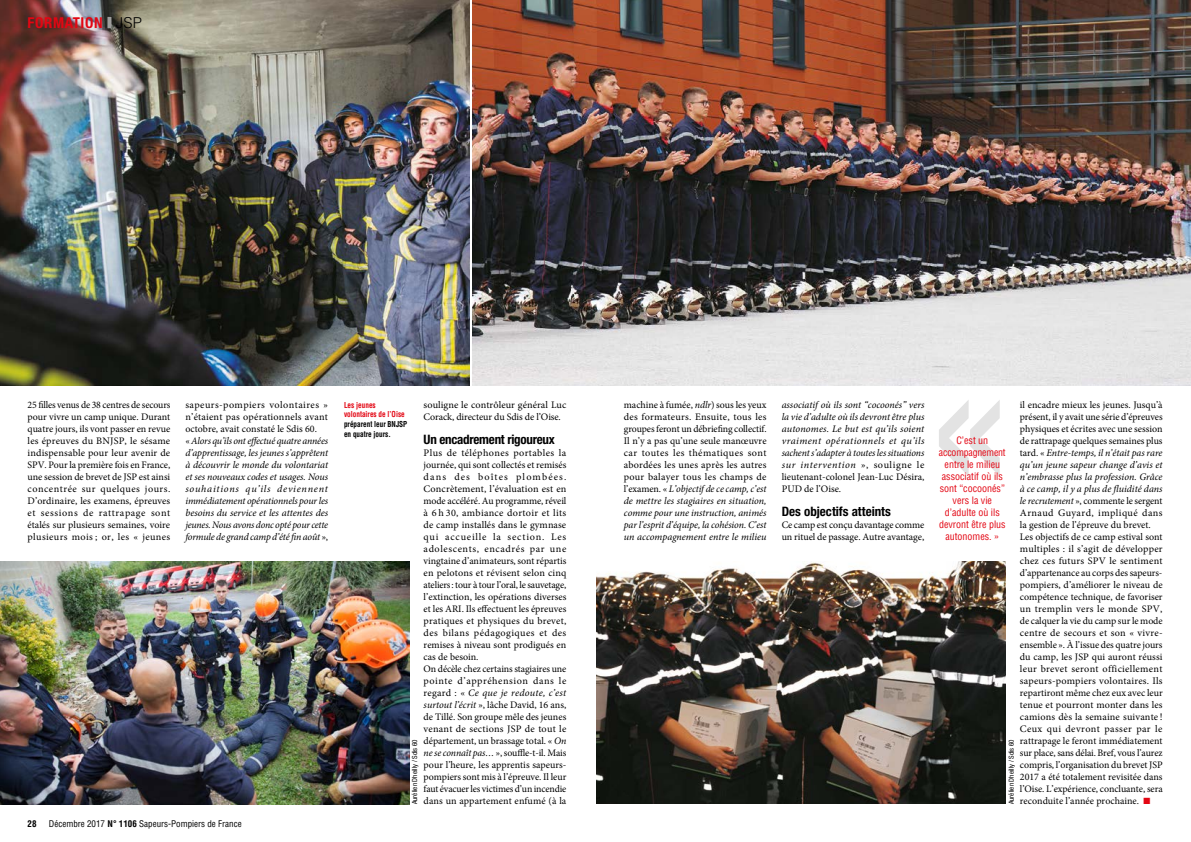
<style>
.page{position:relative;width:1191px;height:842px;background:#fff}
.page>*{position:absolute;margin:0;border:0;box-sizing:border-box;transform-origin:0 0}
.t1{font:700 condensed 15px "Helvetica Neue";letter-spacing:.04em;color:#e30613}
.t2{font:700 condensed 13px "Helvetica Neue";letter-spacing:-.02em;color:#000}
.t3{font:700 condensed 13px "Helvetica Neue";color:#000}
.t4{font:10px/12px "Minion Pro";color:#000}
.t5{font:italic 10px/12px "Minion Pro";letter-spacing:-.01em;color:#000}
.t6{font:condensed 10px/12px "Helvetica";color:#e30613;text-align:center}
.t7{font:condensed 9px "Helvetica";color:#000}
.t8{font:700 condensed 9px "Helvetica";color:#000}
.t9{font:700 condensed 8px/9.6px "Helvetica";color:#000;scale:.9 1}
.t10{font:700 condensed 8px/9.6px "Helvetica";color:#e30613;scale:.9 1}
.t11{font:condensed 7px "Helvetica Neue";color:#000}
.s1{font-family:"Helvetica";font-weight:300;font-stretch:normal;color:#000}
.s2{font-style:italic}
.s3{font-style:normal}
.s4{color:#e30613}
.s5{font-weight:700}
</style>
<div class="page">
<img style="left:596px;top:561px;width:410px;height:243px">
<img style="left:472px;top:0;width:719px;height:386px">
<img style="left:0;top:0;width:469px;height:386px">
<svg style="left:107px;top:17px;width:4px;height:11px"></svg>
<img style="left:0;top:561px;width:410px;height:243px">
<h1 class="t1" style="left:28px;top:14px;width:116px">FORMATION <span class="s1">JSP</span></h1>
<p class="t4" style="left:624px;top:399px;width:144px;text-align:justify">machine à fumée, <span class="s2">ndlr</span>) sous les yeux des formateurs. Ensuite, tous les groupes feront un débriefing collectif.<br>Il n’y a pas qu’une seule manœuvre car toutes les thématiques sont abordées les unes après les autres pour balayer tous les champs de l’examen. « <span class="s2">L’objectif de ce camp, c’est de mettre les stagiaires en situation, comme pour une instruction, animés par l’esprit d’équipe, la cohésion. C’est un accompagnement entre le milieu</span></p>
<p class="t5" style="left:781px;top:399px;width:144px;text-align:justify">associatif où ils sont “cocoonés” vers la vie d’adulte où ils devront être plus autonomes. Le but est qu’ils soient vraiment opérationnels et qu’ils sachent s’adapter à toutes les situations sur intervention <span class="s3">», souligne le lieutenant-colonel Jean-Luc Désira, PUD de l’Oise.</span></p>
<p class="t4" style="left:28px;top:399px;width:144px;text-align:justify">25 filles venus de 38 centres de secours pour vivre un camp unique. Durant quatre jours, ils vont passer en revue les épreuves du BNJSP, le sésame indispensable pour leur avenir de SPV. Pour la première fois en France, une session de brevet de JSP est ainsi concentrée sur quelques jours.<br>D’ordinaire, les examens, épreuves et sessions de rattrapage sont étalés sur plusieurs semaines, voire plusieurs mois ; or, les « jeunes</p>
<p class="t5" style="left:185px;top:399px;width:144px"><span class="s3">sapeurs-pompiers volontaires » n’étaient pas opérationnels avant octobre, avait constaté le Sdis 60.<br>«</span> Alors qu’ils ont effectué quatre années d’apprentissage, les jeunes s’apprêtent à découvrir le monde du volontariat et ses nouveaux codes et usages. Nous souhaitions qu’ils deviennent immédiatement opérationnels pour les besoins du service et les attentes des jeunes. Nous avons donc opté pour cette formule de grand camp d’été fin août <span class="s3">»,</span></p>
<p class="t4" style="left:423px;top:399px;width:144px">souligne le contrôleur général Luc<br>Corack, directeur du Sdis de l’Oise.</p>
<p class="t4" style="left:1020px;top:399px;width:144px">il encadre mieux les jeunes. Jusqu’à présent, il y avait une série d’épreuves physiques et écrites avec une session de rattrapage quelques semaines plus tard. « <span class="s2">Entre-temps, il n’était pas rare qu’un jeune sapeur change d’avis et n’embrasse plus la profession. Grâce à ce camp, il y a plus de fluidité dans le recrutement</span> », commente le sergent Arnaud Guyard, impliqué dans la gestion de l’épreuve du brevet.<br>Les objectifs de ce camp estival sont multiples : il s’agit de développer chez ces futurs SPV le sentiment d’appartenance au corps des sapeurs&shy;pompiers, d’améliorer le niveau de compétence technique, de favoriser un tremplin vers le monde SPV, de calquer la vie du camp sur le mode centre de secours et son « vivre&shy;ensemble ». À l’issue des quatre jours du camp, les JSP qui auront réussi leur brevet seront officiellement sapeurs-pompiers volontaires. Ils repartiront même chez eux avec leur tenue et pourront monter dans les camions dès la semaine suivante !<br>Ceux qui devront passer par le rattrapage le feront immédiatement sur place, sans délai. Bref, vous l’aurez compris, l’organisation du brevet JSP 2017 a été totalement revisitée dans l’Oise. L’expérience, concluante, sera reconduite l’année prochaine. <span class="s4">■</span></p>
<p class="t10" style="left:344px;top:400px;width:69px">Les jeunes volontaires de l’Oise</p>
<p class="t9" style="left:344px;top:419px;width:72px">préparent leur BNJSP en quatre jours.</p>
<h2 class="t2" style="left:423px;top:432px;width:133px">Un encadrement rigoureux</h2>
<p class="t4" style="left:423px;top:447px;width:144px">Plus de téléphones portables la journée, qui sont collectés et remisés dans des boîtes plombées.<br>Concrètement, l’évaluation est en mode accéléré. Au programme, réveil à 6 h 30, ambiance dortoir et lits de camp installés dans le gymnase qui accueille la section. Les adolescents, encadrés par une vingtaine d’animateurs, sont répartis en pelotons et révisent selon cinq ateliers: tour à tour l’oral, le sauvetage, l’extinction, les opérations diverses et les ARI. Ils effectuent les épreuves pratiques et physiques du brevet, des bilans pédagogiques et des remises à niveau sont prodigués en cas de besoin.<br>On décèle chez certains stagiaires une pointe d’appréhension dans le regard : « <span class="s2">Ce que je redoute, c’est surtout l’écrit</span> », lâche David, 16 ans, de Tillé. Son groupe mêle des jeunes venant de sections JSP de tout le département, un brassage total. « <span class="s2">On ne se connaît pas…</span> », souffle-t-il. Mais pour l’heure, les apprentis sapeurs&shy;pompiers sont mis à l’épreuve. Il leur faut évacuer les victimes d’un incendie dans un appartement enfumé (à la</p>
<p class="t6" style="left:939px;top:434px;width:68px">C’est un accompagnement entre le milieu associatif où ils sont “cocoonés” vers la vie d’adulte où ils devront être plus autonomes. »</p>
<h2 class="t3" style="left:781px;top:504px;width:111px">Des objectifs atteints</h2>
<p class="t4" style="left:781px;top:519px;width:144px">Ce camp est conçu davantage comme un rituel de passage. Autre avantage,</p>
<p class="t11" style="left:411px;top:804px;width:66px;rotate:-90deg">Aurélien Dheilly / Sdis 60</p>
<p class="t11" style="left:1007px;top:804px;width:66px;rotate:-90deg">Aurélien Dheilly / Sdis 60</p>
<p class="t8" style="left:28px;top:818px;width:11px">28</p>
<p class="t7" style="left:49px;top:818px;width:194px">Décembre 2017 <span class="s5">N° 1106</span> Sapeurs-Pompiers de France</p>
</div>
